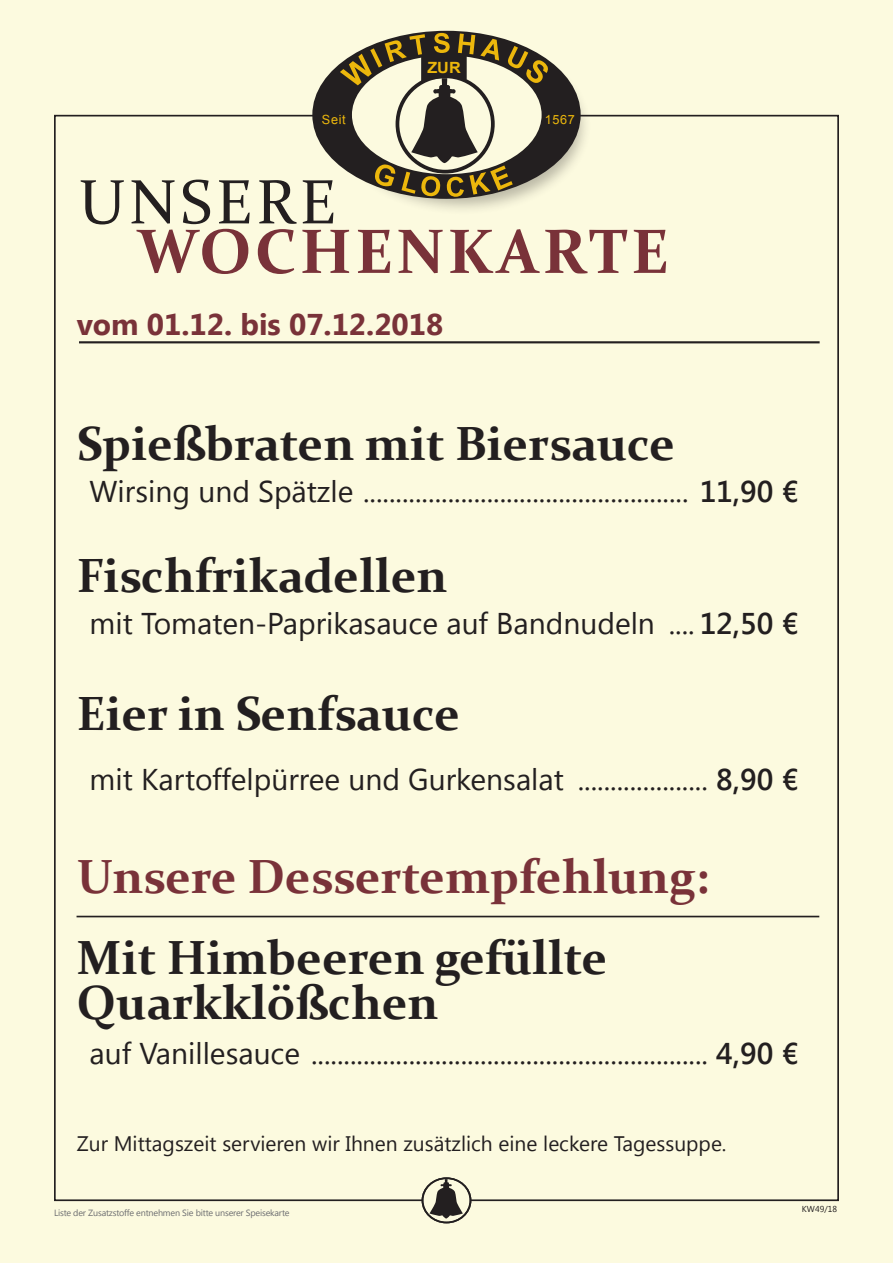
<style>
.page{position:relative;width:893px;height:1263px;background:#fcfadf}
.page>*{position:absolute;margin:0;border:0;box-sizing:border-box;transform-origin:0 0}
.t1{font:700 63px "Constantia";letter-spacing:.055em;color:#793239}
.t2{font:63px "Constantia";letter-spacing:.06em;color:#231f20}
.t3{font:700 48px/45px "Constantia";color:#231f20}
.t4{font:700 48px "Constantia";color:#793239}
.t5{font:30px "Segoe UI";color:#231f20}
.t6{font:700 30px "Segoe UI";color:#793239}
.t7{font:21px "Segoe UI";color:#231f20}
.t8{font:700 15.45px "Arial";color:#ecb70c;scale:1.05 1}
.t9{font:12.75px "Arial";letter-spacing:.045em;color:#ecb70c}
.t10{font:9px "Segoe UI";letter-spacing:-.02em;color:#6c6d70}
.t11{font:8.7px "Segoe UI";color:#231f20}
.s1{font-weight:600}
</style>
<div class="page">
<hr style="left:79px;top:341px;width:741px;height:2px;background:#231f20">
<hr style="left:77px;top:916px;width:742px;height:1px;background:#231f20">
<svg style="left:422px;top:1177px;width:49px;height:46px"></svg>
<div style="left:332px;top:36px;width:259px;height:180px;background:#231f20;opacity:.3"></div>
<svg style="left:312px;top:31px;width:269px;height:168px"></svg>
<svg style="left:340px;top:33px;width:208px;height:164px"></svg>
<p class="t8" style="left:427px;top:57px;width:33px">ZUR</p>
<p class="t9" style="left:322px;top:111px;width:25px">Seit</p>
<p class="t9" style="left:545px;top:111px;width:32px">1567</p>
<h1 class="t2" style="left:79px;top:159px;width:259px">UNSERE</h1>
<h1 class="t1" style="left:137px;top:208px;width:534px">WOCHENKARTE</h1>
<p class="t6" style="left:77px;top:303px;width:368px">vom 01.12. bis 07.12.2018</p>
<h2 class="t3" style="left:77px;top:418px;width:600px">Spießbraten mit Biersauce</h2>
<p class="t5" style="left:90px;top:470px;width:710px">Wirsing und Spätzle .................................................. <span class="s1">11,90 €</span></p>
<h2 class="t3" style="left:77px;top:550px;width:372px">Fischfrikadellen</h2>
<p class="t5" style="left:90px;top:602px;width:710px">mit Tomaten-Paprikasauce auf Bandnudeln .... <span class="s1">12,50 €</span></p>
<h2 class="t3" style="left:77px;top:688px;width:385px">Eier in Senfsauce</h2>
<p class="t5" style="left:90px;top:758px;width:710px">mit Kartoffelpürree und Gurkensalat .................... <span class="s1">8,90 €</span></p>
<h2 class="t4" style="left:77px;top:844px;width:634px">Unsere Dessertempfehlung:</h2>
<h2 class="t3" style="left:77px;top:933px;width:532px">Mit Himbeeren gefüllte<br>Quarkklößchen</h2>
<p class="t5" style="left:90px;top:1033px;width:710px">auf Vanillesauce ............................................................. <span class="s1">4,90 €</span></p>
<p class="t7" style="left:77px;top:1129px;width:651px">Zur Mittagszeit servieren wir Ihnen zusätzlich eine leckere Tagessuppe.</p>
<p class="t10" style="left:54px;top:1206px;width:237px">Liste der Zusatzstoffe entnehmen Sie bitte unserer Speisekarte</p>
<p class="t11" style="left:802px;top:1203px;width:37px">KW49/18</p>
</div>
